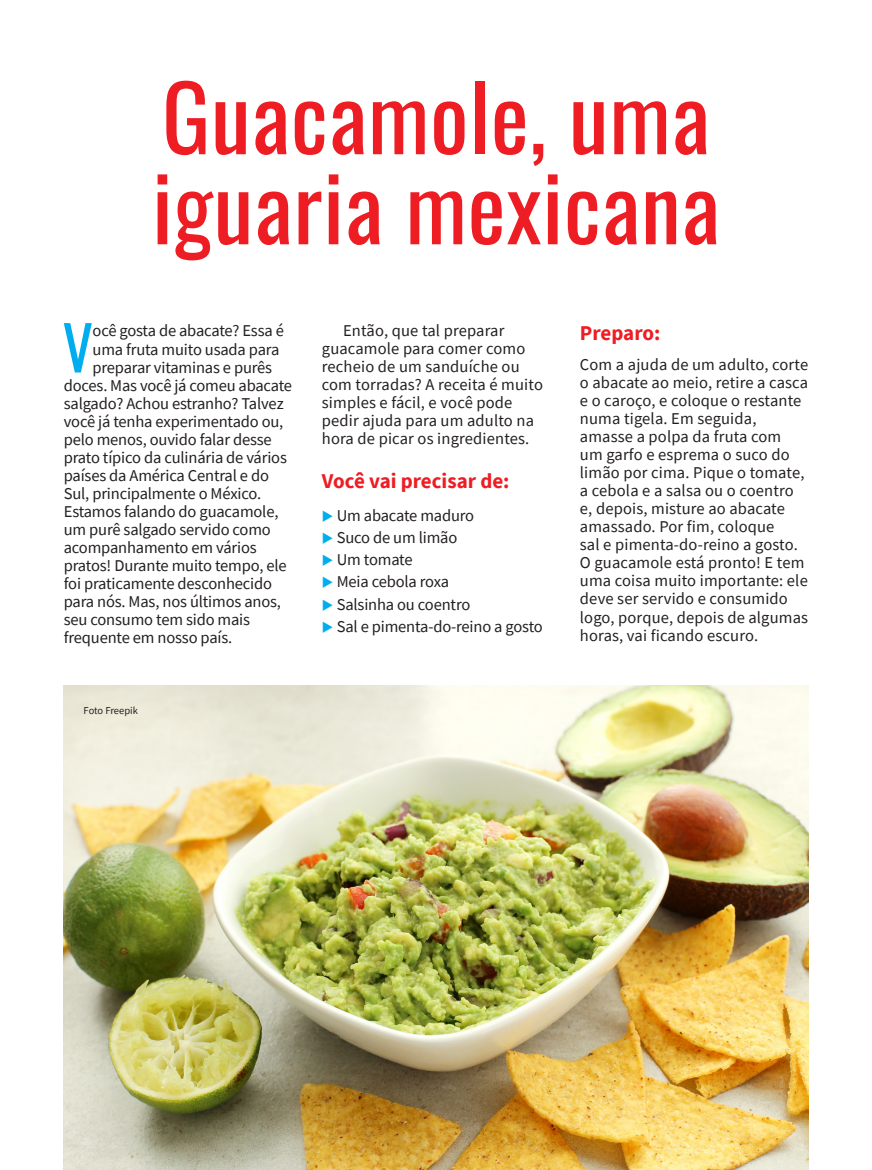
<style>
.page{position:relative;width:872px;height:1170px;background:#fff}
.page>*{position:absolute;margin:0;border:0;box-sizing:border-box;transform-origin:0 0}
.t1{font:90px/90px "Oswald";letter-spacing:.01em;color:#ee1d23}
.t2{font:60.9px "Oswald";color:#00aeef}
.t3{font:700 21px "Source Sans Pro";color:#ee1d23}
.t4{font:16.5px/18px "Source Sans Pro";letter-spacing:.01em;color:#231f20}
.t5{font:16.5px "Source Sans Pro";letter-spacing:-.01em;color:#231f20}
.t6{font:10.5px "Source Sans Pro";letter-spacing:-.01em;color:#231f20}
.s1{color:#00aeef}
</style>
<div class="page">
<img style="left:64px;top:685px;width:744px;height:484px">
<p class="t1" style="left:152px;top:64px;width:569px">Guacamole, uma iguaria mexicana</p>
<p class="t2" style="left:62px;top:293px;width:32px">V</p>
<p class="t5" style="left:93px;top:320px;width:193px">ocê gosta de abacate? Essa é</p>
<p class="t5" style="left:93px;top:338px;width:188px">uma fruta muito usada para</p>
<p class="t5" style="left:93px;top:356px;width:181px">preparar vitaminas e purês</p>
<p class="t5" style="left:64px;top:374px;width:230px">doces. Mas você já comeu abacate</p>
<p class="t5" style="left:64px;top:392px;width:221px">salgado? Achou estranho? Talvez</p>
<p class="t5" style="left:64px;top:410px;width:221px">você já tenha experimentado ou,</p>
<p class="t5" style="left:64px;top:428px;width:209px">pelo menos, ouvido falar desse</p>
<p class="t5" style="left:64px;top:446px;width:225px">prato típico da culinária de vários</p>
<p class="t5" style="left:64px;top:464px;width:207px">países da América Central e do</p>
<p class="t5" style="left:64px;top:482px;width:199px">Sul, principalmente o México.</p>
<p class="t5" style="left:64px;top:500px;width:216px">Estamos falando do guacamole,</p>
<p class="t5" style="left:64px;top:518px;width:209px">um purê salgado servido como</p>
<p class="t5" style="left:64px;top:536px;width:194px">acompanhamento em vários</p>
<p class="t5" style="left:64px;top:554px;width:224px">pratos! Durante muito tempo, ele</p>
<p class="t5" style="left:64px;top:572px;width:210px">foi praticamente desconhecido</p>
<p class="t5" style="left:64px;top:590px;width:219px">para nós. Mas, nos últimos anos,</p>
<p class="t5" style="left:64px;top:608px;width:188px">seu consumo tem sido mais</p>
<p class="t5" style="left:64px;top:626px;width:170px">frequente em nosso país.</p>
<p class="t6" style="left:84px;top:704px;width:56px">Foto Freepik</p>
<p class="t4" style="left:322px;top:321px;width:223px;text-indent:21px">Então, que tal preparar guacamole para comer como recheio de um sanduíche ou com torradas? A receita é muito simples e fácil, e você pode pedir ajuda para um adulto na hora de picar os ingredientes.</p>
<p class="t3" style="left:322px;top:466px;width:189px">Você vai precisar de:</p>
<p class="t5" style="left:322px;top:504px;width:154px"><span class="s1">◆</span> Um abacate maduro</p>
<p class="t5" style="left:322px;top:527px;width:137px"><span class="s1">◆</span> Suco de um limão</p>
<p class="t5" style="left:322px;top:549px;width:92px"><span class="s1">◆</span> Um tomate</p>
<p class="t5" style="left:322px;top:571px;width:129px"><span class="s1">◆</span> Meia cebola roxa</p>
<p class="t5" style="left:322px;top:593px;width:150px"><span class="s1">◆</span> Salsinha ou coentro</p>
<p class="t5" style="left:322px;top:616px;width:222px"><span class="s1">◆</span> Sal e pimenta-do-reino a gosto</p>
<p class="t3" style="left:580px;top:318px;width:82px">Preparo:</p>
<p class="t4" style="left:580px;top:356px;width:230px">Com a ajuda de um adulto, corte o abacate ao meio, retire a casca e o caroço, e coloque o restante numa tigela. Em seguida, amasse a polpa da fruta com um garfo e esprema o suco do limão por cima. Pique o tomate, a cebola e a salsa ou o coentro e, depois, misture ao abacate amassado. Por fim, coloque<br>sal e pimenta-do-reino a gosto.<br>O guacamole está pronto! E tem uma coisa muito importante: ele deve ser servido e consumido logo, porque, depois de algumas horas, vai ficando escuro.</p>
</div>
